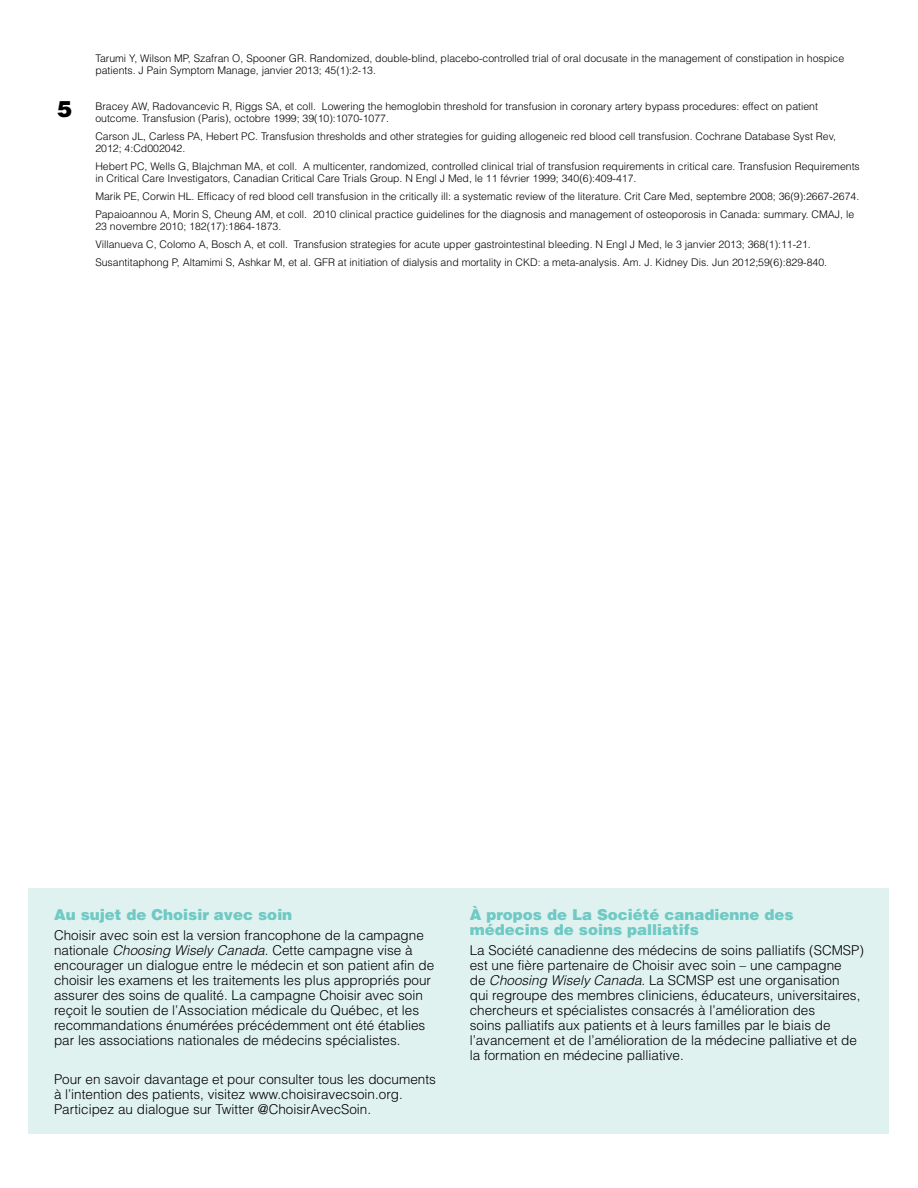
<style>
.page{position:relative;width:918px;height:1188px;background:#fff}
.page>*{position:absolute;margin:0;border:0;box-sizing:border-box;transform-origin:0 0}
.t1{font:900 22.5px "Helvetica LT Std";color:#000}
.t2{font:900 15px/15px "Helvetica LT Std";color:#6fc9c4}
.t3{font:300 13.5px/15px "Helvetica LT Std";color:#000}
.t4{font:300 10.5px/12px "Helvetica LT Std";color:#000}
.s1{font-style:italic}
</style>
<div class="page">
<div style="left:29px;top:888px;width:860px;height:246px;background:#e0f2ef"></div>
<h1 class="t1" style="left:57px;top:94px;width:17px">5</h1>
<p class="t4" style="left:95px;top:52px;width:750px">Tarumi Y, Wilson MP, Szafran O, Spooner GR. Randomized, double-blind, placebo-controlled trial of oral docusate in the management of constipation in hospice patients. J Pain Symptom Manage, janvier 2013; 45(1):2-13.</p>
<p class="t4" style="left:95px;top:100px;width:724px">Bracey AW, Radovancevic R, Riggs SA, et coll. Lowering the hemoglobin threshold for transfusion in coronary artery bypass procedures: effect on patient outcome. Transfusion (Paris), octobre 1999; 39(10):1070-1077.</p>
<p class="t4" style="left:95px;top:130px;width:742px">Carson JL, Carless PA, Hebert PC. Transfusion thresholds and other strategies for guiding allogeneic red blood cell transfusion. Cochrane Database Syst Rev,<br>2012; 4:Cd002042.</p>
<p class="t4" style="left:95px;top:160px;width:766px">Hebert PC, Wells G, Blajchman MA, et coll. A multicenter, randomized, controlled clinical trial of transfusion requirements in critical care. Transfusion Requirements in Critical Care Investigators, Canadian Critical Care Trials Group. N Engl J Med, le 11 février 1999; 340(6):409-417.</p>
<p class="t4" style="left:95px;top:187px;width:765px;line-height:18px">Marik PE, Corwin HL. Efficacy of red blood cell transfusion in the critically ill: a systematic review of the literature. Crit Care Med, septembre 2008; 36(9):2667-2674.<br>Papaioannou A, Morin S, Cheung AM, et coll. 2010 clinical practice guidelines for the diagnosis and management of osteoporosis in Canada: summary. CMAJ, le</p>
<p class="t4" style="left:95px;top:217px;width:733px;line-height:18px">23 novembre 2010; 182(17):1864-1873.<br>Villanueva C, Colomo A, Bosch A, et coll. Transfusion strategies for acute upper gastrointestinal bleeding. N Engl J Med, le 3 janvier 2013; 368(1):11-21.<br>Susantitaphong P, Altamimi S, Ashkar M, et al. GFR at initiation of dialysis and mortality in CKD: a meta-analysis. Am. J. Kidney Dis. Jun 2012;59(6):829-840.</p>
<h2 class="t2" style="left:54px;top:907px;width:240px">Au sujet de Choisir avec soin</h2>
<p class="t3" style="left:54px;top:927px;width:382px">Choisir avec soin est la version francophone de la campagne nationale <span class="s1">Choosing Wisely Canada</span>. Cette campagne vise à encourager un dialogue entre le médecin et son patient afin de choisir les examens et les traitements les plus appropriés pour assurer des soins de qualité. La campagne Choisir avec soin reçoit le soutien de l’Association médicale du Québec, et les recommandations énumérées précédemment ont été établies par les associations nationales de médecins spécialistes.</p>
<p class="t3" style="left:54px;top:1071px;width:383px">Pour en savoir davantage et pour consulter tous les documents à l’intention des patients, visitez www.choisiravecsoin.org.<br>Participez au dialogue sur Twitter @ChoisirAvecSoin.</p>
<h2 class="t2" style="left:470px;top:907px;width:325px">À propos de La Société canadienne des médecins de soins palliatifs</h2>
<p class="t3" style="left:470px;top:942px;width:396px">La Société canadienne des médecins de soins palliatifs (SCMSP) est une fière partenaire de Choisir avec soin – une campagne<br>de <span class="s1">Choosing Wisely Canada</span>. La SCMSP est une organisation<br>qui regroupe des membres cliniciens, éducateurs, universitaires, chercheurs et spécialistes consacrés à l’amélioration des<br>soins palliatifs aux patients et à leurs familles par le biais de l’avancement et de l’amélioration de la médecine palliative et de la formation en médecine palliative.</p>
</div>
